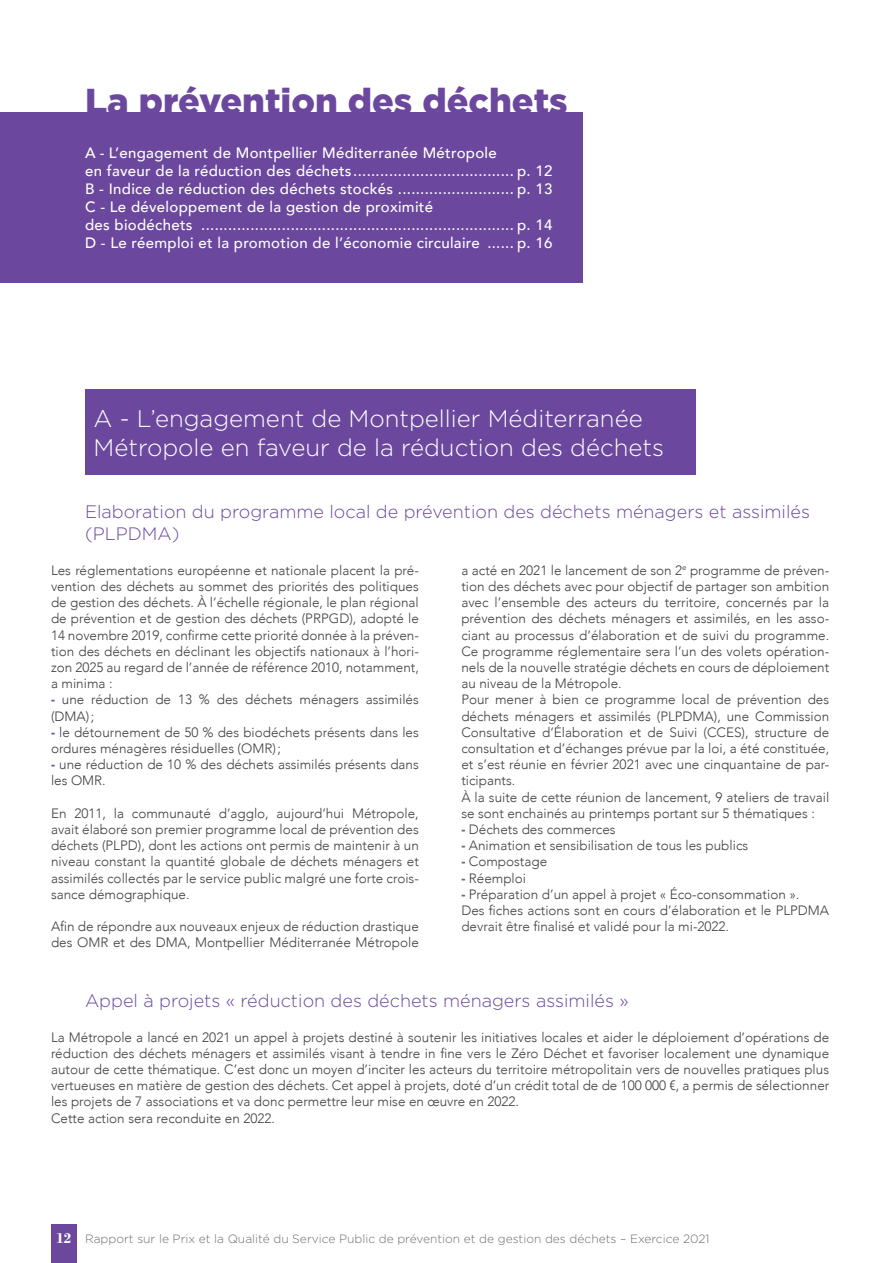
<style>
.page{position:relative;width:893px;height:1263px;background:#fff}
.page>*{position:absolute;margin:0;border:0;box-sizing:border-box;transform-origin:0 0}
.t1{font:900 36px "Gotham";color:#6b489d}
.t2{font:300 24px/28.8px "Gotham";color:#fff}
.t3{font:300 18px/21.6px "Gotham";color:#6b489d}
.t4{font:500 15px/18px "Avenir";letter-spacing:.02em;color:#fff}
.t5{font:300 13.5px/16.2px "Avenir";color:#414042}
.t6{font:300 12px "Gotham";color:#6d6e71}
.s1{font-weight:900;color:#7557a4}
.s2{font-family:"Bodoni";font-weight:700;font-size:15px;color:#fff}
</style>
<div class="page">
<div style="left:51px;top:1225px;width:26px;height:38px;background:#6b489d"></div>
<div style="left:0;top:113px;width:583px;height:170px;background:#6b489d"></div>
<div style="left:85px;top:389px;width:610px;height:85px;background:#6b489d"></div>
<h1 class="t1" style="left:85px;top:76px;width:484px">La prévention des déchets</h1>
<p class="t4" style="left:85px;top:143px;width:469px">A - L’engagement de Montpellier Méditerranée Métropole<br>en faveur de la réduction des déchets.................................... p. 12<br>B - Indice de réduction des déchets stockés .......................... p. 13<br>C - Le développement de la gestion de proximité<br>des biodéchets ...................................................................... p. 14<br>D - Le réemploi et la promotion de l’économie circulaire ...... p. 16</p>
<h2 class="t2" style="left:94px;top:403px;width:572px">A - L’engagement de Montpellier Méditerranée<br>Métropole en faveur de la réduction des déchets</h2>
<h3 class="t3" style="left:85px;top:501px;width:726px">Elaboration du programme local de prévention des déchets ménagers et assimilés (PLPDMA)</h3>
<p class="t5" style="left:51px;top:562px;width:369px;text-align:justify">Les réglementations européenne et nationale placent la pré&shy;vention des déchets au sommet des priorités des politiques de gestion des déchets. à l’échelle régionale, le plan régional de prévention et de gestion des déchets (PRPGD), adopté le 14 novembre 2019, confirme cette priorité donnée à la préven&shy;tion des déchets en déclinant les objectifs nationaux à l’hori&shy;zon 2025 au regard de l’année de référence 2010, notamment, a minima :</p>
<p class="t5" style="left:51px;top:691px;width:369px"><span class="s1">-</span> une réduction de 13 % des déchets ménagers assimilés (DMA);</p>
<p class="t5" style="left:51px;top:724px;width:369px"><span class="s1">-</span> le détournement de 50 % des biodéchets présents dans les ordures ménagères résiduelles (OMR);</p>
<p class="t5" style="left:51px;top:756px;width:369px"><span class="s1">-</span> une réduction de 10 % des déchets assimilés présents dans les OMR.</p>
<p class="t5" style="left:51px;top:805px;width:369px;text-align:justify">En 2011, la communauté d’agglo, aujourd’hui Métropole, avait élaboré son premier programme local de prévention des déchets (PLPD), dont les actions ont permis de maintenir à un niveau constant la quantité globale de déchets ménagers et assimilés collectés par le service public malgré une forte crois&shy;sance démographique.</p>
<p class="t5" style="left:51px;top:918px;width:369px">Afin de répondre aux nouveaux enjeux de réduction drastique des OMR et des DMA, Montpellier Méditerranée Métropole</p>
<p class="t5" style="left:461px;top:562px;width:369px">a acté en 2021 le lancement de son 2<sup>e</sup> programme de préven&shy;tion des déchets avec pour objectif de partager son ambition avec l’ensemble des acteurs du territoire, concernés par la prévention des déchets ménagers et assimilés, en les asso&shy;ciant au processus d’élaboration et de suivi du programme.<br>Ce programme réglementaire sera l’un des volets opération&shy;nels de la nouvelle stratégie déchets en cours de déploiement au niveau de la Métropole.<br>Pour mener à bien ce programme local de prévention des déchets ménagers et assimilés (PLPDMA), une Commission Consultative d’élaboration et de Suivi (CCES), structure de consultation et d’échanges prévue par la loi, a été constituée, et s’est réunie en février 2021 avec une cinquantaine de par&shy;ticipants.<br>À la suite de cette réunion de lancement, 9 ateliers de travail se sont enchainés au printemps portant sur 5 thématiques :</p>
<p class="t5" style="left:461px;top:821px;width:156px"><span class="s1">-</span> Déchets des commerces</p>
<p class="t5" style="left:461px;top:837px;width:288px"><span class="s1">-</span> Animation et sensibilisation de tous les publics</p>
<p class="t5" style="left:461px;top:853px;width:87px"><span class="s1">-</span> Compostage</p>
<p class="t5" style="left:461px;top:870px;width:66px"><span class="s1">-</span> Réemploi</p>
<p class="t5" style="left:461px;top:886px;width:369px"><span class="s1">-</span> Préparation d’un appel à projet « Éco-consommation ».<br>Des fiches actions sont en cours d’élaboration et le PLPDMA devrait être finalisé et validé pour la mi-2022.</p>
<h3 class="t3" style="left:85px;top:989px;width:545px">Appel à projets « réduction des déchets ménagers assimilés »</h3>
<p class="t5" style="left:51px;top:1029px;width:780px">La Métropole a lancé en 2021 un appel à projets destiné à soutenir les initiatives locales et aider le déploiement d’opérations de réduction des déchets ménagers et assimilés visant à tendre in fine vers le Zéro Déchet et favoriser localement une dynamique autour de cette thématique. C’est donc un moyen d’inciter les acteurs du territoire métropolitain vers de nouvelles pratiques plus vertueuses en matière de gestion des déchets. Cet appel à projets, doté d’un crédit total de de 100 000 €, a permis de sélectionner les projets de 7 associations et va donc permettre leur mise en œuvre en 2022.<br>Cette action sera reconduite en 2022.</p>
<p class="t6" style="left:56px;top:1231px;width:655px"><span class="s2">12</span> Rapport sur le Prix et la Qualité du Service Public de prévention et de gestion des déchets – Exercice 2021</p>
</div>
